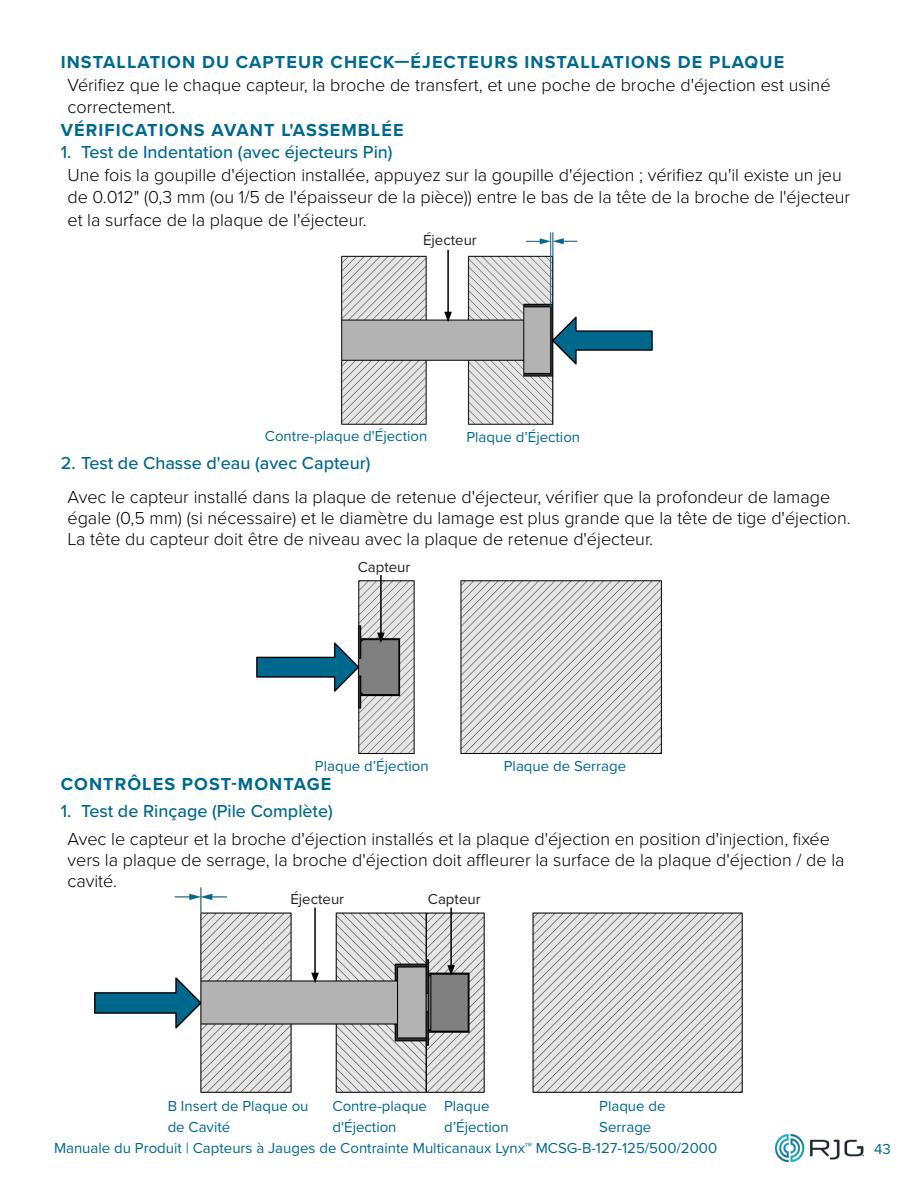
<style>
.page{position:relative;width:918px;height:1188px;background:#fff}
.page>*{position:absolute;margin:0;border:0;box-sizing:border-box;transform-origin:0 0}
.t1{font:300 18px/21px "Proxima Nova";color:#000}
.t2{font:700 18px "Proxima Nova";letter-spacing:.06em;color:#00688f}
.t3{font:500 18px "Proxima Nova";color:#00688f}
.t4{font:15px/21px "Proxima Nova";color:#00688f}
.t5{font:15px "Proxima Nova";color:#231f20}
</style>
<div class="page">
<img style="left:776px;top:1134px;width:88px;height:27px">
<img style="left:342px;top:233px;width:310px;height:191px">
<img style="left:256px;top:581px;width:406px;height:172px">
<img style="left:95px;top:888px;width:647px;height:205px">
<hr style="left:447px;top:250px;width:2px;height:64px;background:#000">
<svg style="left:444px;top:312px;width:8px;height:10px"></svg>
<hr style="left:380px;top:575px;width:2px;height:60px;background:#000">
<svg style="left:377px;top:633px;width:8px;height:10px"></svg>
<hr style="left:450px;top:908px;width:2px;height:59px;background:#000">
<svg style="left:447px;top:965px;width:8px;height:11px"></svg>
<hr style="left:314px;top:908px;width:2px;height:67px;background:#000">
<svg style="left:311px;top:973px;width:8px;height:10px"></svg>
<p class="t2" style="left:61px;top:49px;width:725px">INSTALLATION DU CAPTEUR CHECK—ÉJECTEURS INSTALLATIONS DE PLAQUE</p>
<p class="t1" style="left:68px;top:72px;width:765px;line-height:22.5px">Vérifiez que le chaque capteur, la broche de transfert, et une poche de broche d'éjection est usiné correctement.</p>
<p class="t2" style="left:61px;top:116px;width:344px">VÉRIFICATIONS AVANT L'ASSEMBLÉE</p>
<p class="t3" style="left:61px;top:139px;width:333px">1. Test de Indentation (avec éjecteurs Pin)</p>
<p class="t1" style="left:68px;top:162px;width:784px;line-height:22.5px">Une fois la goupille d'éjection installée, appuyez sur la goupille d'éjection ; vérifiez qu'il existe un jeu de 0.012" (0,3 mm (ou 1/5 de l'épaisseur de la pièce)) entre le bas de la tête de la broche de l'éjecteur et la surface de la plaque de l'éjecteur.</p>
<p class="t5" style="left:423px;top:229px;width:55px">Éjecteur</p>
<p class="t4" style="left:265px;top:425px;width:164px">Contre-plaque d'Éjection</p>
<p class="t4" style="left:466px;top:426px;width:115px">Plaque d’Éjection</p>
<p class="t3" style="left:61px;top:449px;width:311px">2. Test de Chasse d'eau (avec Capteur)</p>
<p class="t1" style="left:68px;top:486px;width:785px">Avec le capteur installé dans la plaque de retenue d'éjecteur, vérifier que la profondeur de lamage égale (0,5 mm) (si nécessaire) et le diamètre du lamage est plus grande que la tête de tige d'éjection.<br>La tête du capteur doit être de niveau avec la plaque de retenue d'éjecteur.</p>
<p class="t5" style="left:358px;top:555px;width:54px">Capteur</p>
<p class="t4" style="left:315px;top:755px;width:115px">Plaque d’Éjection</p>
<p class="t4" style="left:504px;top:755px;width:124px">Plaque de Serrage</p>
<p class="t2" style="left:61px;top:770px;width:272px">CONTRÔLES POST-MONTAGE</p>
<p class="t3" style="left:61px;top:798px;width:274px">1. Test de Rinçage (Pile Complète)</p>
<p class="t1" style="left:68px;top:828px;width:779px">Avec le capteur et la broche d'éjection installés et la plaque d'éjection en position d'injection, fixée vers la plaque de serrage, la broche d'éjection doit affleurer la surface de la plaque d'éjection / de la cavité.</p>
<p class="t5" style="left:290px;top:888px;width:55px">Éjecteur</p>
<p class="t5" style="left:428px;top:888px;width:54px">Capteur</p>
<p class="t4" style="left:168px;top:1095px;width:142px">B Insert de Plaque ou de Cavité</p>
<p class="t4" style="left:333px;top:1095px;width:96px">Contre-plaque d'Éjection</p>
<p class="t4" style="left:444px;top:1095px;width:66px">Plaque d’Éjection</p>
<p class="t4" style="left:599px;top:1095px;width:68px">Plaque de<br>Serrage</p>
<p class="t4" style="left:54px;top:1136px;width:665px">Manuale du Produit | Capteurs à Jauges de Contrainte Multicanaux Lynx™ MCSG‑B‑127‑125/500/2000</p>
<p class="t4" style="left:874px;top:1137px;width:18px">43</p>
</div>
